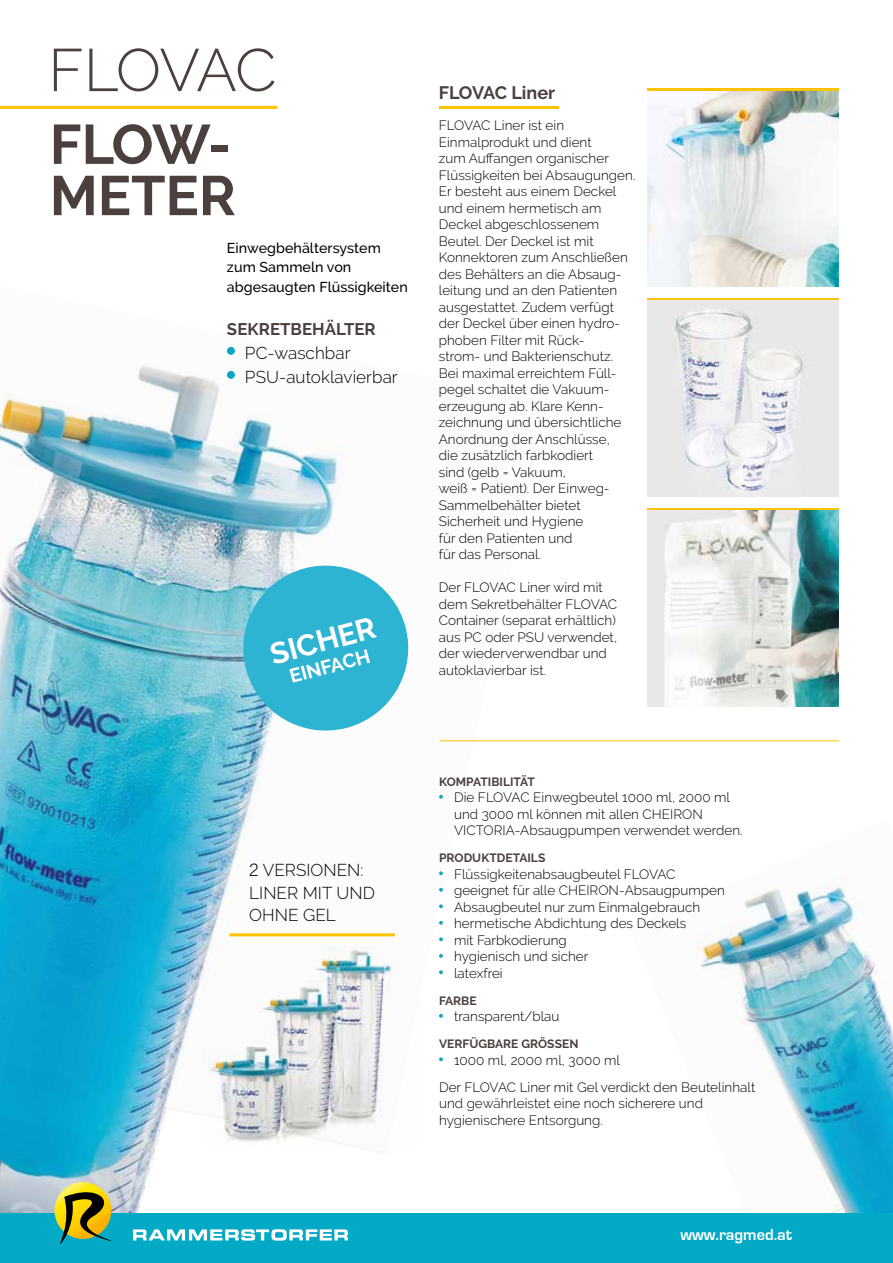
<style>
.page{position:relative;width:893px;height:1263px;background:#fff}
.page>*{position:absolute;margin:0;border:0;box-sizing:border-box;transform-origin:0 0}
.t1{font:300 59.85px "Raleway";letter-spacing:-.025em;color:#4b403e}
.t2{font:700 55.5px/51.3px "Raleway";color:#4b403e}
.t3{font:700 30px "Raleway";color:#fff}
.t4{font:700 19.5px "Raleway";color:#fff}
.t5{font:700 18px "Raleway";color:#4b403e}
.t6{font:300 17.1px/22.5px "Raleway";letter-spacing:.005em;color:#000}
.t7{font:700 16.8px "Raleway";letter-spacing:.005em;color:#4b403e}
.t8{font:700 16.5px "Eurostile";color:#fff}
.t9{font:500 14.25px/19.5px "Raleway";letter-spacing:.005em;color:#000}
.t10{font:300 13.5px/16.5px "Raleway";letter-spacing:.005em;color:#000}
.t11{font:700 12px "Raleway";letter-spacing:.005em;color:#4b403e}
.s1{font-family:"Trade Gothic"}
</style>
<div class="page">
<img style="left:693px;top:883px;width:200px;height:330px">
<img style="left:0;top:346px;width:546px;height:867px">
<hr style="left:0;top:106px;width:277px;height:3px;background:#fdc300">
<div style="left:200px;top:929px;width:223px;height:223px;background:#fff"></div>
<img style="left:202px;top:946px;width:190px;height:200px">
<hr style="left:229px;top:933px;width:166px;height:3px;background:#fdc300">
<div style="left:0;top:1213px;width:893px;height:50px;background:#03a9c5"></div>
<svg style="left:133px;top:1229px;width:215px;height:11px"></svg>
<svg style="left:55px;top:1182px;width:56px;height:57px"></svg>
<svg style="left:60px;top:1186px;width:51px;height:58px;background:#8e902b"></svg>
<div style="left:227px;top:347px;width:8px;height:8px;background:#03a9c5;border-radius:50%"></div>
<div style="left:227px;top:371px;width:8px;height:8px;background:#03a9c5;border-radius:50%"></div>
<svg style="left:234px;top:557px;width:183px;height:182px"></svg>
<hr style="left:439px;top:740px;width:400px;height:1px;background:#fdc300">
<hr style="left:439px;top:106px;width:119px;height:3px;background:#fdc300">
<img style="left:648px;top:91px;width:191px;height:195px">
<hr style="left:648px;top:88px;width:191px;height:3px;background:#fdc300">
<hr style="left:648px;top:298px;width:191px;height:3px;background:#fdc300">
<hr style="left:648px;top:508px;width:191px;height:3px;background:#fdc300">
<img style="left:648px;top:301px;width:191px;height:195px">
<img style="left:648px;top:511px;width:191px;height:195px">
<svg style="left:439px;top:795px;width:4px;height:4px"></svg>
<svg style="left:439px;top:871px;width:4px;height:4px"></svg>
<svg style="left:439px;top:888px;width:4px;height:4px"></svg>
<svg style="left:439px;top:904px;width:4px;height:4px"></svg>
<svg style="left:439px;top:921px;width:4px;height:4px"></svg>
<svg style="left:439px;top:937px;width:4px;height:4px"></svg>
<svg style="left:439px;top:954px;width:4px;height:4px"></svg>
<svg style="left:439px;top:970px;width:4px;height:4px"></svg>
<svg style="left:439px;top:1014px;width:4px;height:4px"></svg>
<svg style="left:439px;top:1057px;width:4px;height:4px"></svg>
<h1 class="t1" style="left:48px;top:35px;width:230px">FLOVAC</h1>
<h2 class="t2" style="left:50px;top:119px;width:187px">FLOW-<br>METER</h2>
<p class="t9" style="left:227px;top:238px;width:182px">Einwegbehältersystem zum Sammeln von abgesaugten Flüssigkeiten</p>
<p class="t7" style="left:227px;top:319px;width:150px">SEKRETBEHÄLTER</p>
<p class="t6" style="left:245px;top:340px;width:154px;line-height:24px">PC-waschbar<br>PSU-autoklavierbar</p>
<h3 class="t3" style="left:266px;top:638px;width:109px;rotate:-15deg">SICHER</h3>
<h3 class="t4" style="left:287px;top:666px;width:84px;rotate:-15deg">EINFACH</h3>
<h3 class="t5" style="left:439px;top:82px;width:118px">FLOVAC Liner</h3>
<p class="t10" style="left:439px;top:117px;width:198px">FLOVAC Liner ist ein<br>Einmalprodukt und dient<br>zum Auffangen organischer<br>Flüssigkeiten bei Absaugungen.<br>Er besteht aus einem Deckel und einem hermetisch am<br>Deckel abgeschlossenem<br>Beutel. Der Deckel ist mit<br>Konnektoren zum Anschließen des Behälters an die Absaug&shy;leitung und an den Patienten ausgestattet. Zudem verfügt der Deckel über einen hydro&shy;phoben Filter mit Rück-<br>strom- und Bakterienschutz.<br>Bei maximal erreichtem Füll&shy;pegel schaltet die Vakuum&shy;erzeugung ab. Klare Kenn&shy;zeichnung und übersichtliche<br>Anordnung der Anschlüsse,<br>die zusätzlich farbkodiert<br>sind (gelb = Vakuum,<br>weiß = Patient). Der Einweg-<br>Sammelbehälter bietet<br>Sicherheit und Hygiene<br>für den Patienten und<br>für das Personal.</p>
<p class="t10" style="left:439px;top:579px;width:180px">Der FLOVAC Liner wird mit dem Sekretbehälter FLOVAC<br>Container (separat erhältlich) aus PC oder PSU verwendet, der wiederverwendbar und autoklavierbar ist.</p>
<p class="t6" style="left:249px;top:859px;width:127px"><span class="s1">2</span> VERSIONEN:<br>LINER MIT UND<br>OHNE GEL</p>
<p class="t11" style="left:439px;top:775px;width:97px">KOMPATIBILITÄT</p>
<p class="t10" style="left:454px;top:789px;width:290px">Die FLOVAC Einwegbeutel 1000 ml, 2000 ml und 3000 ml können mit allen CHEIRON<br>VICTORIA-Absaugpumpen verwendet werden.</p>
<p class="t11" style="left:439px;top:851px;width:108px">PRODUKTDETAILS</p>
<p class="t10" style="left:454px;top:866px;width:272px">Flüssigkeitenabsaugbeutel FLOVAC geeignet für alle CHEIRON-Absaugpumpen<br>Absaugbeutel nur zum Einmalgebrauch hermetische Abdichtung des Deckels<br>mit Farbkodierung<br>hygienisch und sicher<br>latexfrei</p>
<p class="t11" style="left:439px;top:994px;width:39px">FARBE</p>
<p class="t10" style="left:454px;top:1008px;width:107px">transparent/blau</p>
<p class="t11" style="left:439px;top:1037px;width:141px">VERFÜGBARE GRÖSSEN</p>
<p class="t10" style="left:439px;top:1047px;width:318px;line-height:27px;text-indent:15px">1000 ml, 2000 ml, 3000 ml<br>Der FLOVAC Liner mit Gel verdickt den Beutelinhalt</p>
<p class="t10" style="left:439px;top:1095px;width:265px">und gewährleistet eine noch sicherere und hygienischere Entsorgung.</p>
<p class="t8" style="left:680px;top:1226px;width:113px">www.ragmed.at</p>
</div>
